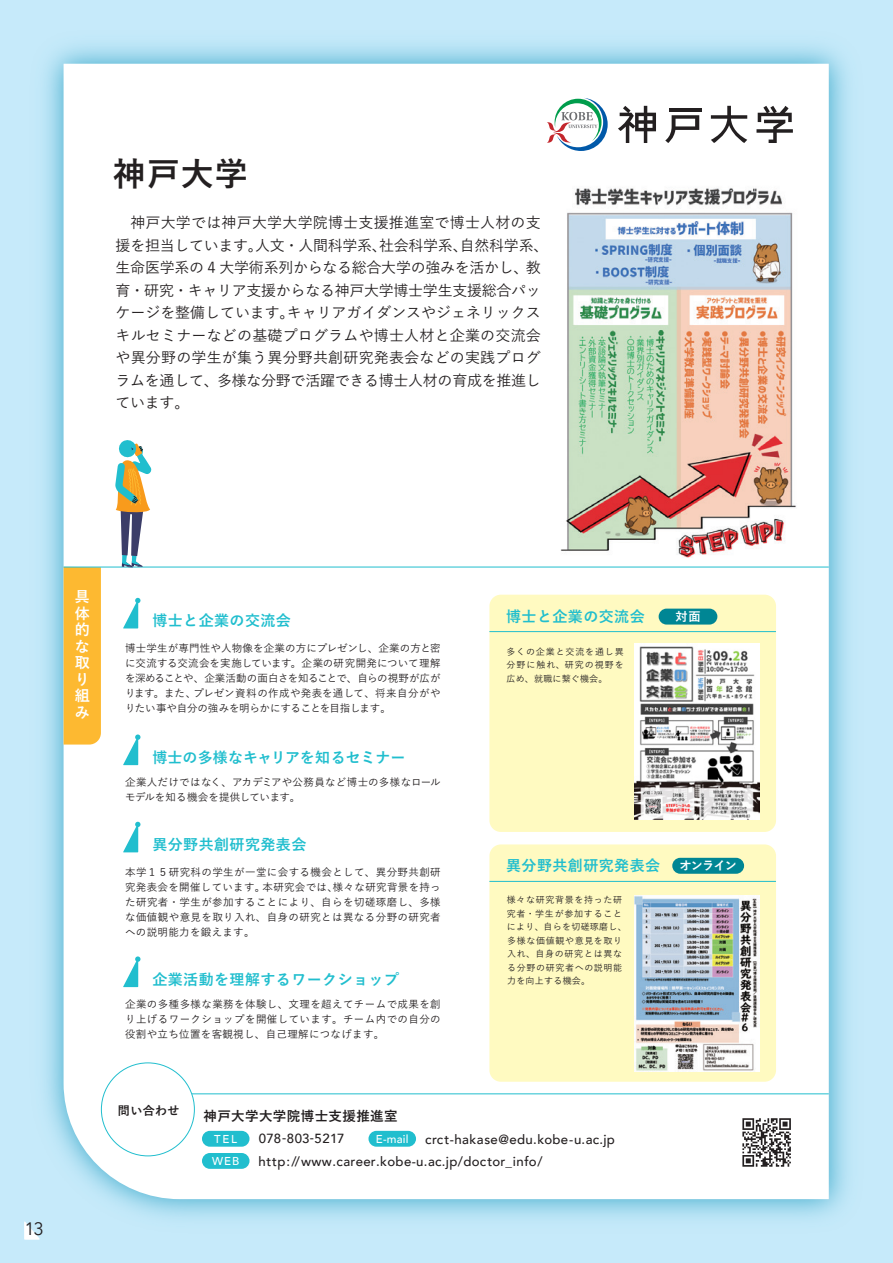
<style>
.page{position:relative;width:893px;height:1263px;background:#c6eafa}
.page>*{position:absolute;margin:0;border:0;box-sizing:border-box;transform-origin:0 0}
.t1{font:700 33px "Yu Go";color:#231f20}
.t2{font:18px "Avenir Next";color:#231f20}
.t3{font:500 15px/22.5px "Yu Go";letter-spacing:-.005em;color:#231f20}
.t4{font:700 15px "Yu Go";letter-spacing:.03em;color:#21bece}
.t5{font:700 15px "Yu Go";letter-spacing:.01em;color:#21bece}
.t6{font:700 15px/16.5px "Yu Go";color:#fff}
.t7{font:700 13.5px "Yu Go";letter-spacing:.03em;color:#231f20}
.t8{font:500 13.2px/22.4px "Avenir";letter-spacing:.025em;color:#231f20}
.t9{font:700 12.15px "Yu Go";letter-spacing:-.07em;color:#fff}
.t10{font:700 12px "Yu Go";letter-spacing:.03em;color:#231f20}
.t11{font:500 11.4px "Avenir";letter-spacing:.08em;color:#fff}
.t12{font:500 10.5px/15px "Yu Go";letter-spacing:.03em;color:#231f20;text-align:justify}
.t13{font:500 10.5px/15px "Yu Go";letter-spacing:.01em;color:#231f20}
.t14{font:500 9px/13.5px "Yu Go";letter-spacing:.075em;color:#231f20;text-align:justify}
</style>
<div class="page">
<img style="left:44px;top:44px;width:805px;height:1175px">
<div style="left:64px;top:64px;width:765px;height:1135px;background:#fff"></div>
<svg style="left:24px;top:1221px;width:16px;height:19px"></svg>
<hr style="left:181px;top:1093px;width:648px;height:1px;background:#21bece">
<div style="left:368px;top:1131px;width:48px;height:16px;background:#21bece;border-radius:8px"></div>
<div style="left:202px;top:1153px;width:48px;height:16px;background:#21bece;border-radius:8px"></div>
<div style="left:64px;top:568px;width:37px;height:176px;background:#fdb931"></div>
<div style="left:202px;top:1131px;width:48px;height:16px;background:#21bece;border-radius:8px"></div>
<hr style="left:64px;top:567px;width:765px;height:1px;background:#21bece">
<div style="left:101px;top:1062px;width:94px;height:95px;background:#fff"></div>
<div style="left:737px;top:1113px;width:59px;height:59px;background:#fff"></div>
<svg style="left:742px;top:1118px;width:49px;height:49px"></svg>
<svg style="left:547px;top:98px;width:61px;height:53px;background:#c5d4d6"></svg>
<svg style="left:711px;top:106px;width:36px;height:37px"></svg>
<svg style="left:618px;top:106px;width:38px;height:37px"></svg>
<hr style="left:669px;top:109px;width:33px;height:3px;background:#231f20">
<svg style="left:665px;top:115px;width:34px;height:28px"></svg>
<svg style="left:756px;top:106px;width:37px;height:37px"></svg>
<svg style="left:123px;top:598px;width:17px;height:30px"></svg>
<svg style="left:123px;top:956px;width:17px;height:31px"></svg>
<svg style="left:123px;top:734px;width:17px;height:31px"></svg>
<svg style="left:123px;top:822px;width:17px;height:30px"></svg>
<img style="left:550px;top:180px;width:255px;height:395px">
<svg style="left:109px;top:439px;width:44px;height:128px;background:#c1c9ba"></svg>
<div style="left:489px;top:595px;width:287px;height:237px;background:#fffac1;border-radius:11px"></div>
<hr style="left:489px;top:631px;width:287px;height:1px;background:#21bece">
<img style="left:634px;top:643px;width:125px;height:177px">
<div style="left:659px;top:609px;width:58px;height:15px;background:#008694;border-radius:8px"></div>
<svg style="left:706px;top:649px;width:6px;height:5px"></svg>
<div style="left:489px;top:844px;width:287px;height:238px;background:#fffac1;border-radius:11px"></div>
<hr style="left:489px;top:881px;width:287px;height:1px;background:#21bece">
<img style="left:634px;top:895px;width:125px;height:177px">
<div style="left:672px;top:858px;width:72px;height:16px;background:#008694;border-radius:8px"></div>
<h1 class="t1" style="left:113px;top:155px;width:136px">神戸大学</h1>
<p class="t3" style="left:116px;top:210px;width:434px">　神戸大学では神戸大学大学院博士支援推進室で博士人材の支援を担当しています。人文・人間科学系、社会科学系、自然科学系、生命医学系の 4 大学術系列からなる総合大学の強みを活かし、教育・研究・キャリア支援からなる神戸大学博士学生支援総合パッケージを整備しています。キャリアガイダンスやジェネリックスキルセミナーなどの基礎プログラムや博士人材と企業の交流会や異分野の学生が集う異分野共創研究発表会などの実践プログラムを通して、多様な分野で活躍できる博士人材の育成を推進しています。</p>
<h2 class="t2" style="left:24px;top:1214px;width:21px">13</h2>
<h3 class="t6" style="left:75px;top:589px;width:16px">具体的な取り組み</h3>
<h3 class="t4" style="left:152px;top:612px;width:140px">博士と企業の交流会</h3>
<p class="t12" style="left:125px;top:639px;width:317px">博士学生が専門性や人物像を企業の方にプレゼンし、企業の方と密に交流する交流会を実施しています。企業の研究開発について理解を深めることや、企業活動の面白さを知ることで、自らの視野が広がります。また、プレゼン資料の作成や発表を通して、将来自分がやりたい事や自分の強みを明らかにすることを目指します。</p>
<h3 class="t5" style="left:152px;top:749px;width:255px">博士の多様なキャリアを知るセミナー</h3>
<p class="t13" style="left:125px;top:773px;width:317px">企業人だけではなく、アカデミアや公務員など博士の多様なロールモデルを知る機会を提供しています。</p>
<h3 class="t4" style="left:152px;top:836px;width:156px">異分野共創研究発表会</h3>
<p class="t12" style="left:125px;top:863px;width:317px">本学１５研究科の学生が一堂に会する機会として、異分野共創研究発表会を開催しています。本研究会では、様々な研究背景を持った研究者・学生が参加することにより、自らを切磋琢磨し、多様な価値観や意見を取り入れ、自身の研究とは異なる分野の研究者への説明能力を鍛えます。</p>
<h3 class="t4" style="left:152px;top:971px;width:248px">企業活動を理解するワークショップ</h3>
<p class="t12" style="left:125px;top:995px;width:317px">企業の多種多様な業務を体験し、文理を超えてチームで成果を創り上げるワークショップを開催しています。チーム内での自分の役割や立ち位置を客観視し、自己理解につなげます。</p>
<h3 class="t4" style="left:506px;top:608px;width:140px">博士と企業の交流会</h3>
<p class="t14" style="left:506px;top:643px;width:119px">多くの企業と交流を通し異分野に触れ、研究の視野を広め、就職に繋ぐ機会。</p>
<p class="t9" style="left:675px;top:610px;width:27px">対面</p>
<h3 class="t4" style="left:506px;top:857px;width:156px">異分野共創研究発表会</h3>
<p class="t14" style="left:507px;top:892px;width:121px;text-align:left">様々な研究背景を持った研究者・学生が参加することにより、自らを切磋琢磨し、多様な価値観や意見を取り入れ、自身の研究とは異なる分野の研究者への説明能力を向上する機会。</p>
<p class="t9" style="left:679px;top:859px;width:59px">オンライン</p>
<p class="t10" style="left:118px;top:1104px;width:63px">問い合わせ</p>
<p class="t7" style="left:203px;top:1108px;width:196px">神戸大学大学院博士支援推進室</p>
<p class="t8" style="left:259px;top:1127px;width:358px;text-indent:167px">crct-hakase@edu.kobe-u.ac.jp http://www.career.kobe-u.ac.jp/doctor_info/</p>
<p class="t11" style="left:214px;top:1129px;width:24px">TEL</p>
<p class="t8" style="left:259px;top:1127px;width:87px">078-803-5217</p>
<p class="t11" style="left:376px;top:1129px;width:34px">E-mail</p>
<p class="t11" style="left:212px;top:1151px;width:29px">WEB</p>
</div>
